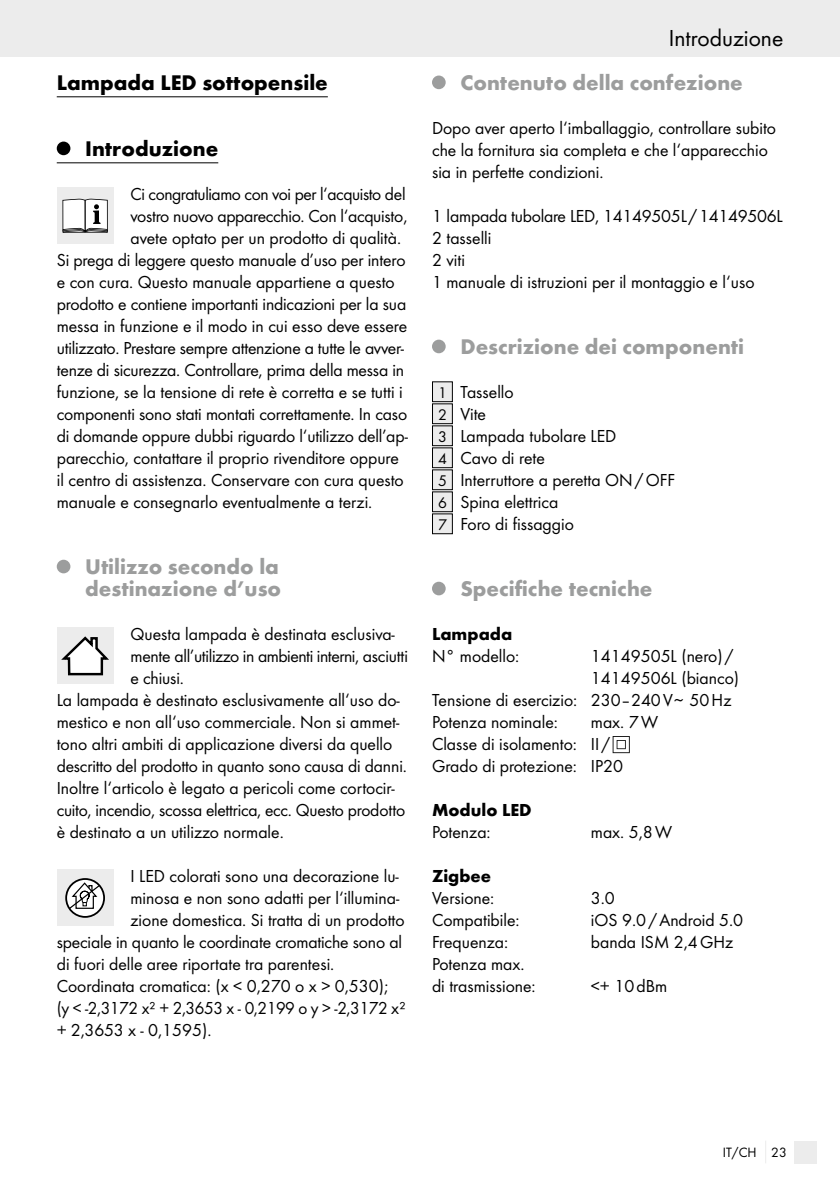
<style>
.page{position:relative;width:840px;height:1191px;background:#fff}
.page>*{position:absolute;margin:0;border:0;box-sizing:border-box;transform-origin:0 0}
.t1{font:24px "Futura Boo";color:#000}
.t2{font:700 22px/22px "Futura";color:#9c9d9d}
.t3{font:700 22px "Futura";color:#000}
.t4{font:18px/22px "Futura Boo";color:#000}
.t5{font:18px "Futura Boo";letter-spacing:-.02em;color:#000}
.t6{font:18px "Futura Boo";letter-spacing:-.025em;color:#000}
.t7{font:700 18px "Futura";color:#000}
.t8{font:14px "Futura Boo";color:#000}
.s1{font-size:16px}
</style>
<div class="page">
<div style="left:0;top:0;width:839px;height:57px;background:#ececec"></div>
<div style="left:794px;top:1140px;width:22px;height:23px;background:#ececec"></div>
<hr style="left:57px;top:96px;width:270px;height:1px;background:#000">
<hr style="left:57px;top:162px;width:161px;height:1px;background:#000">
<div style="left:57px;top:142px;width:13px;height:13px;background:#000;border-radius:50%"></div>
<div style="left:57px;top:187px;width:56px;height:57px;background:#ececec"></div>
<svg style="left:62px;top:199px;width:46px;height:34px"></svg>
<div style="left:57px;top:560px;width:13px;height:13px;background:#9c9d9d;border-radius:50%"></div>
<div style="left:57px;top:627px;width:56px;height:57px;background:#ececec"></div>
<svg style="left:61px;top:636px;width:48px;height:40px"></svg>
<div style="left:57px;top:869px;width:56px;height:57px;background:#ececec"></div>
<svg style="left:66px;top:879px;width:38px;height:38px"></svg>
<div style="left:65px;top:878px;width:40px;height:39px;border:2px solid #000;border-radius:50%"></div>
<svg style="left:68px;top:881px;width:32px;height:29px"></svg>
<div style="left:432px;top:76px;width:13px;height:13px;background:#9c9d9d;border-radius:50%"></div>
<div style="left:432px;top:340px;width:13px;height:13px;background:#9c9d9d;border-radius:50%"></div>
<div style="left:432px;top:382px;width:20px;height:20px;background:#ececec"></div>
<div style="left:432px;top:381px;width:20px;height:21px;border:1px solid #000"></div>
<div style="left:432px;top:404px;width:20px;height:20px;background:#ececec"></div>
<div style="left:432px;top:403px;width:20px;height:21px;border:1px solid #000"></div>
<div style="left:432px;top:426px;width:20px;height:20px;background:#ececec"></div>
<div style="left:432px;top:425px;width:20px;height:21px;border:1px solid #000"></div>
<div style="left:432px;top:448px;width:20px;height:20px;background:#ececec"></div>
<div style="left:432px;top:447px;width:20px;height:21px;border:1px solid #000"></div>
<div style="left:432px;top:470px;width:20px;height:20px;background:#ececec"></div>
<div style="left:432px;top:469px;width:20px;height:21px;border:1px solid #000"></div>
<div style="left:432px;top:492px;width:20px;height:20px;background:#ececec"></div>
<div style="left:432px;top:491px;width:20px;height:21px;border:1px solid #000"></div>
<div style="left:432px;top:514px;width:20px;height:20px;background:#ececec"></div>
<div style="left:432px;top:513px;width:20px;height:21px;border:1px solid #000"></div>
<div style="left:432px;top:582px;width:13px;height:13px;background:#9c9d9d;border-radius:50%"></div>
<svg style="left:612px;top:736px;width:17px;height:17px"></svg>
<p class="t3" style="left:57px;top:69px;width:272px">Lampada LED sottopensile</p>
<p class="t3" style="left:85px;top:135px;width:135px">Introduzione</p>
<p class="t6" style="left:130px;top:183px;width:276px">Ci congratuliamo con voi per l‘acquisto del</p>
<p class="t5" style="left:130px;top:205px;width:278px">vostro nuovo apparecchio. Con l‘acquisto,</p>
<p class="t4" style="left:130px;top:227px;width:272px">avete optato per un prodotto di qualità.</p>
<p class="t4" style="left:57px;top:249px;width:350px">Si prega di leggere questo manuale d’uso per intero</p>
<p class="t4" style="left:57px;top:271px;width:339px">e con cura. Questo manuale appartiene a questo</p>
<p class="t4" style="left:57px;top:293px;width:351px">prodotto e contiene importanti indicazioni per la sua</p>
<p class="t4" style="left:57px;top:315px;width:352px">messa in funzione e il modo in cui esso deve essere</p>
<p class="t4" style="left:57px;top:337px;width:348px">utilizzato. Prestare sempre attenzione a tutte le avver-</p>
<p class="t4" style="left:57px;top:359px;width:348px">tenze di sicurezza. Controllare, prima della messa in</p>
<p class="t4" style="left:57px;top:381px;width:347px">funzione, se la tensione di rete è corretta e se tutti i</p>
<p class="t4" style="left:57px;top:403px;width:352px">componenti sono stati montati correttamente. In caso</p>
<p class="t4" style="left:57px;top:425px;width:352px">di domande oppure dubbi riguardo l‘utilizzo dell’ap-</p>
<p class="t4" style="left:57px;top:447px;width:343px">parecchio, contattare il proprio rivenditore oppure</p>
<p class="t4" style="left:57px;top:469px;width:348px">il centro di assistenza. Conservare con cura questo</p>
<p class="t4" style="left:57px;top:491px;width:317px">manuale e consegnarlo eventualmente a terzi.</p>
<p class="t2" style="left:85px;top:555px;width:197px">Utilizzo secondo la destinazione d’uso</p>
<p class="t4" style="left:130px;top:623px;width:266px">Questa lampada è destinata esclusiva-</p>
<p class="t5" style="left:130px;top:645px;width:279px">mente all’utilizzo in ambienti interni, asciutti</p>
<p class="t4" style="left:130px;top:667px;width:55px">e chiusi.</p>
<p class="t4" style="left:57px;top:689px;width:344px">La lampada è destinato esclusivamente all‘uso do-</p>
<p class="t4" style="left:57px;top:711px;width:344px">mestico e non all‘uso commerciale. Non si ammet-</p>
<p class="t4" style="left:57px;top:733px;width:337px">tono altri ambiti di applicazione diversi da quello</p>
<p class="t4" style="left:57px;top:755px;width:351px">descritto del prodotto in quanto sono causa di danni.</p>
<p class="t4" style="left:57px;top:777px;width:339px">Inoltre l‘articolo è legato a pericoli come cortocir-</p>
<p class="t4" style="left:57px;top:799px;width:350px">cuito, incendio, scossa elettrica, ecc. Questo prodotto</p>
<p class="t4" style="left:57px;top:821px;width:228px">è destinato a un utilizzo normale.</p>
<p class="t4" style="left:130px;top:865px;width:270px">I LED colorati sono una decorazione lu-</p>
<p class="t4" style="left:130px;top:887px;width:270px">minosa e non sono adatti per l‘illumina-</p>
<p class="t4" style="left:130px;top:909px;width:275px">zione domestica. Si tratta di un prodotto</p>
<p class="t4" style="left:57px;top:931px;width:346px">speciale in quanto le coordinate cromatiche sono al</p>
<p class="t4" style="left:57px;top:953px;width:279px">di fuori delle aree riportate tra parentesi.</p>
<p class="t4" style="left:57px;top:975px;width:333px">Coordinata cromatica: (x &lt; 0,270 o x &gt; 0,530);</p>
<p class="t6" style="left:57px;top:997px;width:350px">(y &lt; -2,3172 x² + 2,3653 x - 0,2199 o y &gt; -2,3172 x²</p>
<p class="t4" style="left:57px;top:1019px;width:156px">+ 2,3653 x - 0,1595).</p>
<h1 class="t1" style="left:668px;top:24px;width:116px">Introduzione</h1>
<p class="t2" style="left:460px;top:71px;width:284px">Contenuto della confezione</p>
<p class="t4" style="left:432px;top:117px;width:345px">Dopo aver aperto l‘imballaggio, controllare subito che la fornitura sia completa e che l‘apparecchio sia in perfette condizioni.</p>
<p class="t4" style="left:432px;top:205px;width:352px">1 lampada tubolare LED, 14149505L/14149506L<br>2 tasselli<br>2 viti<br>1 manuale di istruzioni per il montaggio e l‘uso</p>
<p class="t2" style="left:460px;top:335px;width:285px">Descrizione dei componenti</p>
<p class="t4" style="left:438px;top:381px;width:238px"><span class="s1">1</span> Tassello<br><span class="s1">2</span> Vite<br><span class="s1">3</span> Lampada tubolare LED<br><span class="s1">4</span> Cavo di rete<br><span class="s1">5</span> Interruttore a peretta ON/OFF<br><span class="s1">6</span> Spina elettrica<br><span class="s1">7</span> Foro di fissaggio</p>
<p class="t2" style="left:460px;top:577px;width:193px">Specifiche tecniche</p>
<p class="t7" style="left:432px;top:623px;width:82px">Lampada</p>
<p class="t4" style="left:432px;top:645px;width:89px">N° modello:</p>
<p class="t4" style="left:590px;top:645px;width:144px">14149505L (nero) /</p>
<p class="t4" style="left:590px;top:667px;width:150px">14149506L (bianco)</p>
<p class="t4" style="left:432px;top:689px;width:301px">Tensione di esercizio: 230–240V~ 50Hz</p>
<p class="t4" style="left:432px;top:711px;width:127px">Potenza nominale:</p>
<p class="t4" style="left:432px;top:711px;width:227px;text-indent:159px">max. 7W<br>Classe di isolamento: II /<br>Grado di protezione: IP20</p>
<p class="t7" style="left:432px;top:799px;width:101px">Modulo LED</p>
<p class="t4" style="left:432px;top:821px;width:60px">Potenza:</p>
<p class="t4" style="left:590px;top:821px;width:83px">max. 5,8W</p>
<p class="t7" style="left:432px;top:865px;width:61px">Zigbee</p>
<p class="t4" style="left:432px;top:887px;width:64px">Versione:</p>
<p class="t4" style="left:590px;top:887px;width:25px">3.0</p>
<p class="t4" style="left:432px;top:909px;width:89px">Compatibile:</p>
<p class="t4" style="left:590px;top:909px;width:154px">iOS 9.0/Android 5.0</p>
<p class="t4" style="left:432px;top:931px;width:78px">Frequenza:</p>
<p class="t4" style="left:590px;top:931px;width:144px">banda ISM 2,4GHz</p>
<p class="t4" style="left:432px;top:953px;width:105px">Potenza max. di trasmissione:</p>
<p class="t4" style="left:590px;top:975px;width:78px">&lt;+ 10dBm</p>
<p class="t8" style="left:722px;top:1144px;width:65px">IT/CH 23</p>
</div>
